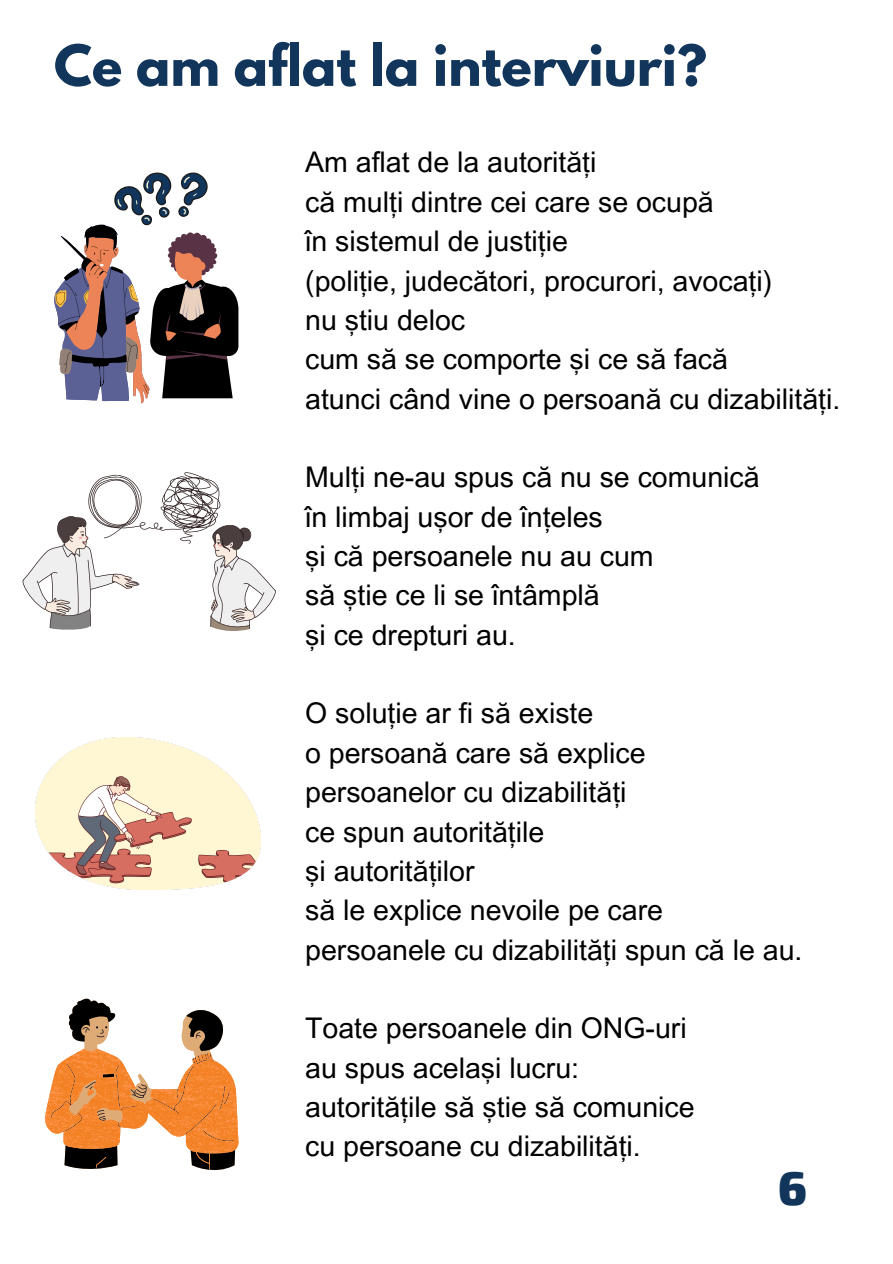
<style>
.page{position:relative;width:893px;height:1264px;background:#fff}
.page>*{position:absolute;margin:0;border:0;box-sizing:border-box;transform-origin:0 0}
.t1{font:700 50.25px "League Spartan";color:#12355b}
.t2{font:900 47.25px "Exo 2";color:#12355b}
.t3{font:28.5px "Arial MT Pro";color:#000}
</style>
<div class="page">
<img style="left:36px;top:737px;width:225px;height:152px">
<svg style="left:54px;top:172px;width:184px;height:231px"></svg>
<svg style="left:22px;top:472px;width:254px;height:159px"></svg>
<svg style="left:44px;top:998px;width:194px;height:173px"></svg>
<p class="t1" style="left:54px;top:41px;width:654px">Ce am aflat la interviuri?</p>
<p class="t3" style="left:305px;top:152px;width:293px">Am aflat de la autorități</p>
<p class="t3" style="left:305px;top:191px;width:410px">că mulți dintre cei care se ocupă</p>
<p class="t3" style="left:305px;top:230px;width:264px">în sistemul de justiție</p>
<p class="t3" style="left:305px;top:270px;width:468px">(poliție, judecători, procurori, avocați)</p>
<p class="t3" style="left:305px;top:309px;width:161px">nu știu deloc</p>
<p class="t3" style="left:305px;top:348px;width:424px">cum să se comporte și ce să facă</p>
<p class="t3" style="left:305px;top:388px;width:536px">atunci când vine o persoană cu dizabilități.</p>
<p class="t3" style="left:305px;top:466px;width:456px">Mulți ne-au spus că nu se comunică</p>
<p class="t3" style="left:305px;top:506px;width:299px">în limbaj ușor de înțeles</p>
<p class="t3" style="left:305px;top:545px;width:350px">și că persoanele nu au cum</p>
<p class="t3" style="left:305px;top:584px;width:296px">să știe ce li se întâmplă</p>
<p class="t3" style="left:305px;top:624px;width:212px">și ce drepturi au.</p>
<p class="t3" style="left:305px;top:702px;width:289px">O soluție ar fi să existe</p>
<p class="t3" style="left:305px;top:742px;width:342px">o persoană care să explice</p>
<p class="t3" style="left:305px;top:781px;width:323px">persoanelor cu dizabilități</p>
<p class="t3" style="left:305px;top:820px;width:240px">ce spun autoritățile</p>
<p class="t3" style="left:305px;top:860px;width:171px">și autorităților</p>
<p class="t3" style="left:305px;top:899px;width:359px">să le explice nevoile pe care</p>
<p class="t3" style="left:305px;top:938px;width:498px">persoanele cu dizabilități spun că le au.</p>
<p class="t3" style="left:305px;top:1017px;width:383px">Toate persoanele din ONG-uri</p>
<p class="t3" style="left:305px;top:1057px;width:275px">au spus același lucru:</p>
<p class="t3" style="left:305px;top:1096px;width:391px">autoritățile să știe să comunice</p>
<p class="t3" style="left:305px;top:1135px;width:337px">cu persoane cu dizabilități.</p>
<p class="t2" style="left:778px;top:1156px;width:30px">6</p>
</div>
